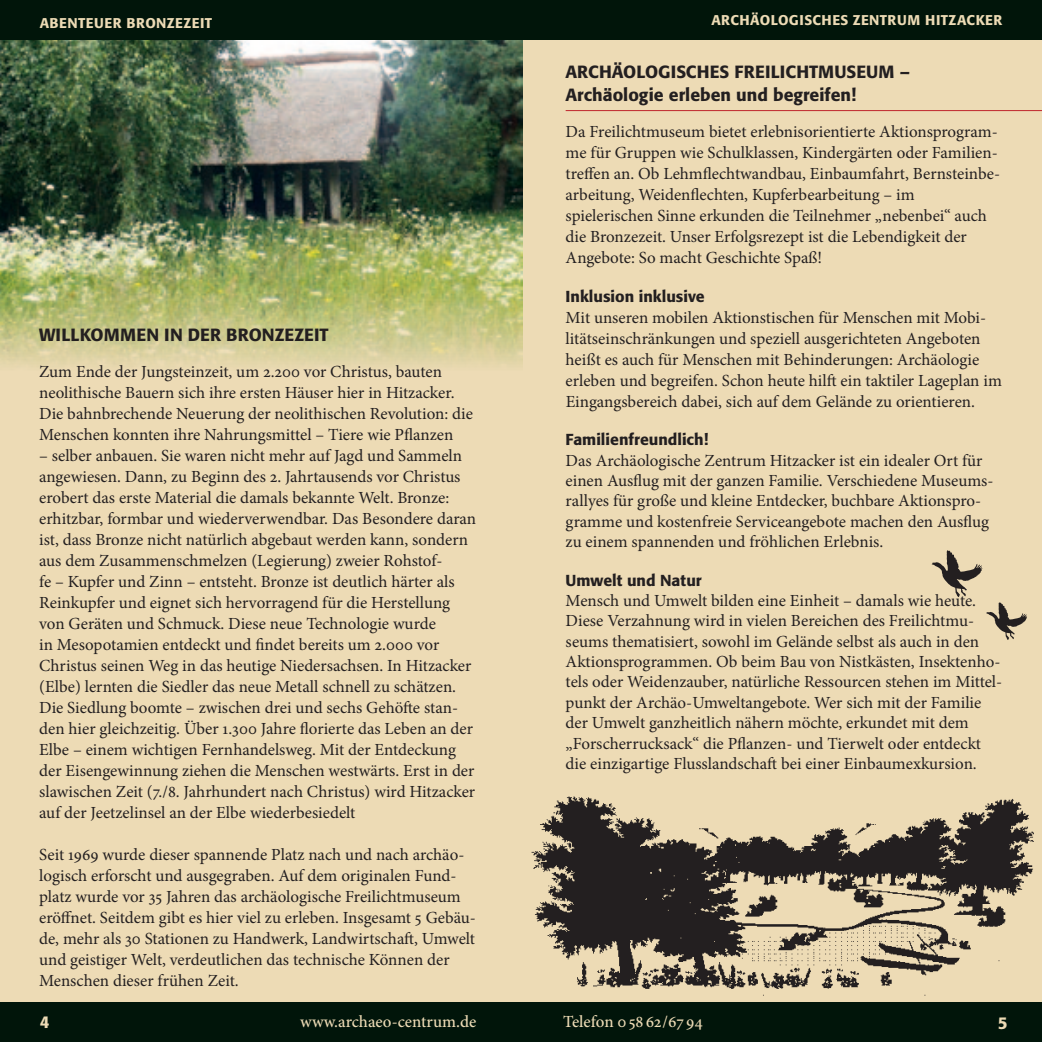
<style>
.page{position:relative;width:1042px;height:1042px;background:#fff}
.page>*{position:absolute;margin:0;border:0;box-sizing:border-box;transform-origin:0 0}
.t1{font:500 17.5px/22.8px "Formata BQ";color:#231f20}
.t2{font:16.97px/21px "Minion Pro";letter-spacing:-.01em;color:#231f20}
.t3{font:500 16.97px "Minion Pro";color:#eddbb5}
.t4{font:500 16.97px "Formata BQ";color:#eddbb5}
.t5{font:500 15.75px "Formata BQ";color:#231f20}
.t6{font:500 14px "Formata BQ";letter-spacing:.03em;color:#eddbb5}
</style>
<div class="page">
<div style="left:0;top:30px;width:1042px;height:984px;background:#eddbb5"></div>
<img style="left:0;top:40px;width:522px;height:325px">
<svg style="left:931px;top:550px;width:96px;height:90px"></svg>
<div style="left:0;top:0;width:1042px;height:40px;background:#01150a"></div>
<div style="left:0;top:1002px;width:1042px;height:40px;background:#01150a"></div>
<hr style="left:566px;top:110px;width:476px;height:1px;background:#c0262d">
<img style="left:531px;top:796px;width:503px;height:200px">
<p class="t6" style="left:40px;top:14px;width:172px">ABENTEUER BRONZEZEIT</p>
<p class="t1" style="left:39px;top:324px;width:288px">WILLKOMMEN IN DER BRONZEZEIT</p>
<p class="t2" style="left:39px;top:361px;width:435px">Zum Ende der Jungsteinzeit, um 2.200 vor Christus, bauten neolithische Bauern sich ihre ersten Häuser hier in Hitzacker.<br>Die bahnbrechende Neuerung der neolithischen Revolution: die Menschen konnten ihre Nahrungsmittel – Tiere wie Pflanzen</p>
<p class="t2" style="left:39px;top:445px;width:438px">– selber anbauen. Sie waren nicht mehr auf Jagd und Sammeln angewiesen. Dann, zu Beginn des 2. Jahrtausends vor Christus erobert das erste Material die damals bekannte Welt. Bronze: erhitzbar, formbar und wiederverwendbar. Das Besondere daran ist, dass Bronze nicht natürlich abgebaut werden kann, sondern aus dem Zusammenschmelzen (Legierung) zweier Rohstof-<br>fe – Kupfer und Zinn – entsteht. Bronze ist deutlich härter als Reinkupfer und eignet sich hervorragend für die Herstellung von Geräten und Schmuck. Diese neue Technologie wurde<br>in Mesopotamien entdeckt und findet bereits um 2.000 vor Christus seinen Weg in das heutige Niedersachsen. In Hitzacker (Elbe) lernten die Siedler das neue Metall schnell zu schätzen.<br>Die Siedlung boomte – zwischen drei und sechs Gehöfte stan&shy;den hier gleichzeitig. Über 1.300 Jahre florierte das Leben an der Elbe – einem wichtigen Fernhandelsweg. Mit der Entdeckung der Eisengewinnung ziehen die Menschen westwärts. Erst in der slawischen Zeit (7./8. Jahrhundert nach Christus) wird Hitzacker auf der Jeetzelinsel an der Elbe wiederbesiedelt</p>
<p class="t2" style="left:39px;top:844px;width:438px">Seit 1969 wurde dieser spannende Platz nach und nach archäo&shy;logisch erforscht und ausgegraben. Auf dem originalen Fund&shy;platz wurde vor 35 Jahren das archäologische Freilichtmuseum eröffnet. Seitdem gibt es hier viel zu erleben. Insgesamt 5 Gebäu&shy;de, mehr als 30 Stationen zu Handwerk, Landwirtschaft, Umwelt und geistiger Welt, verdeutlichen das technische Können der Menschen dieser frühen Zeit.</p>
<p class="t6" style="left:711px;top:12px;width:292px">ARCHÄOLOGISCHES ZENTRUM HITZACKER</p>
<p class="t1" style="left:566px;top:61px;width:346px">ARCHÄOLOGISCHES FREILICHTMUSEUM –<br>ARCHÄOLOGIE ERLEBEN UND BEGREIFEN!</p>
<p class="t2" style="left:566px;top:121px;width:436px">Da Freilichtmuseum bietet erlebnisorientierte Aktionsprogram&shy;me für Gruppen wie Schulklassen, Kindergärten oder Familien&shy;treffen an. Ob Lehmflechtwandbau, Einbaumfahrt, Bernsteinbe&shy;arbeitung, Weidenflechten, Kupferbearbeitung – im spielerischen Sinne erkunden die Teilnehmer „nebenbei“ auch die Bronzezeit. Unser Erfolgsrezept ist die Lebendigkeit der Angebote: So macht Geschichte Spaß!</p>
<p class="t5" style="left:566px;top:286px;width:141px">INKLUSION INKLUSIVE</p>
<p class="t2" style="left:566px;top:307px;width:438px">Mit unseren mobilen Aktionstischen für Menschen mit Mobi&shy;litätseinschränkungen und speziell ausgerichteten Angeboten heißt es auch für Menschen mit Behinderungen: Archäologie erleben und begreifen. Schon heute hilft ein taktiler Lageplan im Eingangsbereich dabei, sich auf dem Gelände zu orientieren.</p>
<p class="t5" style="left:566px;top:430px;width:144px">FAMILIENFREUNDLICH!</p>
<p class="t2" style="left:566px;top:450px;width:429px;line-height:20.3px">Das Archäologische Zentrum Hitzacker ist ein idealer Ort für einen Ausflug mit der ganzen Familie. Verschiedene Museums&shy;rallyes für große und kleine Entdecker, buchbare Aktionspro&shy;gramme und kostenfreie Serviceangebote machen den Ausflug zu einem spannenden und fröhlichen Erlebnis.</p>
<p class="t5" style="left:566px;top:570px;width:138px">UMWELT UND NATUR</p>
<p class="t2" style="left:566px;top:590px;width:438px;line-height:20.3px">Mensch und Umwelt bilden eine Einheit – damals wie heute.<br>Diese Verzahnung wird in vielen Bereichen des Freilichtmu&shy;seums thematisiert, sowohl im Gelände selbst als auch in den Aktionsprogrammen. Ob beim Bau von Nistkästen, Insektenho&shy;tels oder Weidenzauber, natürliche Ressourcen stehen im Mittel&shy;punkt der Archäo-Umweltangebote. Wer sich mit der Familie der Umwelt ganzheitlich nähern möchte, erkundet mit dem „Forscherrucksack“ die Pflanzen- und Tierwelt oder entdeckt die einzigartige Flusslandschaft bei einer Einbaumexkursion.</p>
<p class="t4" style="left:40px;top:1011px;width:11px">4</p>
<p class="t3" style="left:300px;top:1010px;width:177px">www.archaeo-centrum.de</p>
<p class="t3" style="left:563px;top:1010px;width:141px">Telefon 05862/67 94</p>
<p class="t4" style="left:997px;top:1013px;width:11px">5</p>
</div>
